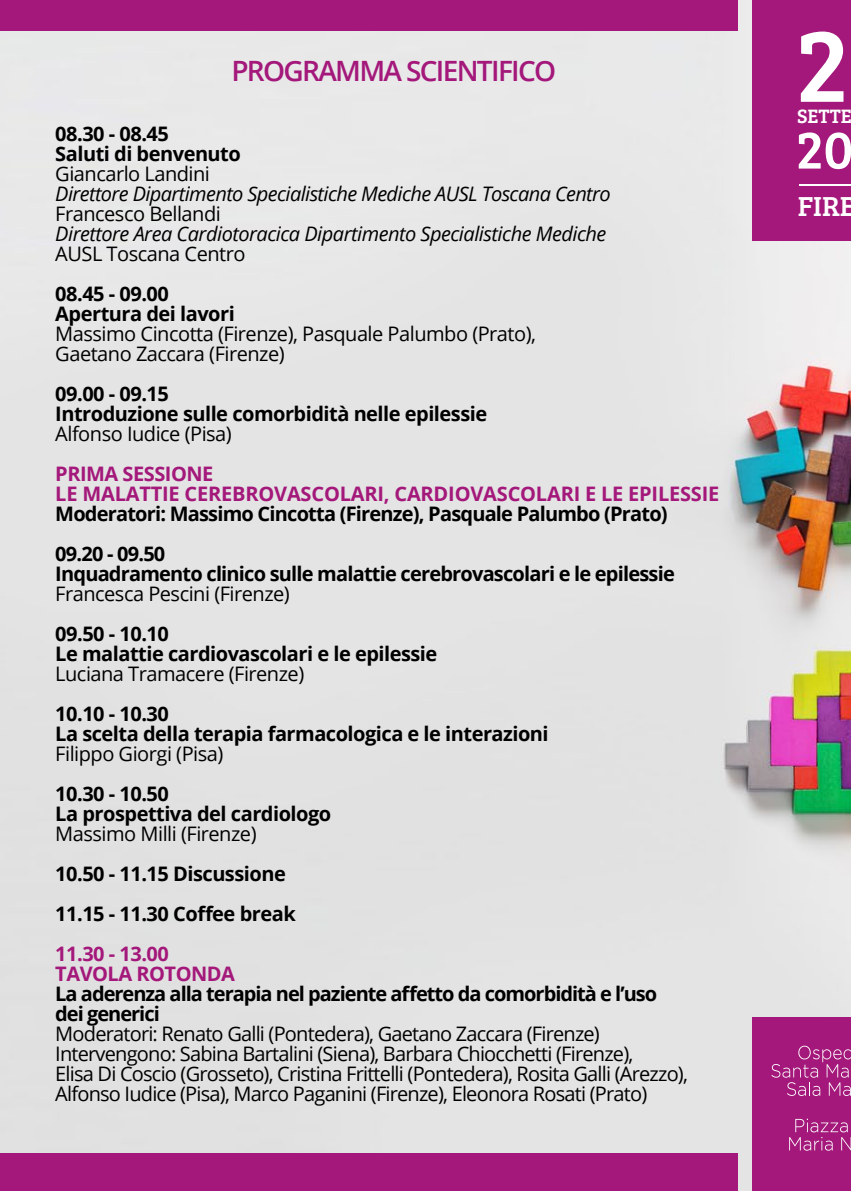
<style>
.page{position:relative;width:851px;height:1191px;background:#fff}
.page>*{position:absolute;margin:0;border:0;box-sizing:border-box;transform-origin:0 0}
.t1{font:107px "Bree Serif";color:#fff}
.t2{font:55px "Bree Serif";color:#fff}
.t3{font:28.4px "Bree Serif";color:#fff}
.t4{font:600 28px "Open Sans";letter-spacing:-.06em;color:#a3187a}
.t5{font:20px/20px "Open Sans";letter-spacing:-.04em;color:#000}
.t6{font:700 20px/20px "Open Sans";letter-spacing:-.025em;color:#000}
.t7{font:italic 20px "Open Sans";letter-spacing:-.025em;color:#000}
.t8{font:700 20px/20px "Open Sans";letter-spacing:-.01em;color:#a3187a}
.t9{font:700 20px/20px "Open Sans";letter-spacing:-.05em;color:#000}
.t10{font:20px "Bree Serif";color:#fff}
</style>
<div class="page">
<div style="left:0;top:0;width:850px;height:1191px;background:#e4e4e4"></div>
<div style="left:752px;top:0;width:98px;height:241px;background:#a3187a"></div>
<div style="left:0;top:0;width:737px;height:30px;background:#a3187a"></div>
<div style="left:0;top:1153px;width:737px;height:38px;background:#a3187a"></div>
<hr style="left:799px;top:184px;width:51px;height:2px;background:#fff">
<div style="left:752px;top:1018px;width:98px;height:173px;background:#a3187a"></div>
<svg style="left:771px;top:1045px;width:79px;height:51px"></svg>
<svg style="left:789px;top:1118px;width:61px;height:32px"></svg>
<h3 class="t4" style="left:231px;top:52px;width:326px">PROGRAMMA SCIENTIFICO</h3>
<p class="t6" style="left:55px;top:123px;width:187px">08.30 - 08.45<br>Saluti di benvenuto</p>
<p class="t5" style="left:55px;top:163px;width:156px">Giancarlo Landini</p>
<p class="t7" style="left:55px;top:180px;width:557px">Direttore Dipartimento Specialistiche Mediche AUSL Toscana Centro</p>
<p class="t5" style="left:55px;top:203px;width:167px">Francesco Bellandi</p>
<p class="t7" style="left:55px;top:220px;width:552px">Direttore Area Cardiotoracica Dipartimento Specialistiche Mediche</p>
<p class="t5" style="left:55px;top:243px;width:192px">AUSL Toscana Centro</p>
<p class="t6" style="left:55px;top:283px;width:181px">08.45 - 09.00<br>Apertura dei lavori</p>
<p class="t5" style="left:55px;top:323px;width:482px">Massimo Cincotta (Firenze), Pasquale Palumbo (Prato),<br>Gaetano Zaccara (Firenze)</p>
<p class="t6" style="left:55px;top:383px;width:433px">09.00 - 09.15<br>Introduzione sulle comorbidità nelle epilessie</p>
<p class="t5" style="left:55px;top:423px;width:178px">Alfonso Iudice (Pisa)</p>
<p class="t8" style="left:55px;top:463px;width:665px">PRIMA SESSIONE<br>LE MALATTIE CEREBROVASCOLARI, CARDIOVASCOLARI E LE EPILESSIE</p>
<p class="t6" style="left:55px;top:493px;width:613px;line-height:40px">Moderatori: Massimo Cincotta (Firenze), Pasquale Palumbo (Prato)<br>09.20 - 09.50</p>
<p class="t6" style="left:55px;top:563px;width:621px">Inquadramento clinico sulle malattie cerebrovascolari e le epilessie</p>
<p class="t5" style="left:55px;top:583px;width:236px">Francesca Pescini (Firenze)</p>
<p class="t6" style="left:55px;top:623px;width:383px">09.50 - 10.10<br>Le malattie cardiovascolari e le epilessie</p>
<p class="t5" style="left:55px;top:663px;width:250px">Luciana Tramacere (Firenze)</p>
<p class="t6" style="left:55px;top:703px;width:495px">10.10 - 10.30<br>La scelta della terapia farmacologica e le interazioni</p>
<p class="t5" style="left:55px;top:743px;width:169px">Filippo Giorgi (Pisa)</p>
<p class="t6" style="left:55px;top:783px;width:277px">10.30 - 10.50<br>La prospettiva del cardiologo</p>
<p class="t5" style="left:55px;top:823px;width:203px">Massimo Milli (Firenze)</p>
<p class="t6" style="left:55px;top:853px;width:242px;line-height:40px">10.50 - 11.15 Discussione<br>11.15 - 11.30 Coffee break</p>
<p class="t8" style="left:55px;top:943px;width:181px">11.30 - 13.00<br>TAVOLA ROTONDA</p>
<p class="t9" style="left:55px;top:983px;width:603px">La aderenza alla terapia nel paziente affetto da comorbidità e l’uso dei generici</p>
<p class="t5" style="left:55px;top:1023px;width:634px">Moderatori: Renato Galli (Pontedera), Gaetano Zaccara (Firenze)<br>Intervengono: Sabina Bartalini (Siena), Barbara Chiocchetti (Firenze),<br>Elisa Di Coscio (Grosseto), Cristina Frittelli (Pontedera), Rosita Galli (Arezzo), Alfonso Iudice (Pisa), Marco Paganini (Firenze), Eleonora Rosati (Prato)</p>
<h1 class="t1" style="left:794px;top:-13px;width:56px">2</h1>
<h2 class="t2" style="left:795px;top:109px;width:59px">20</h2>
<p class="t10" style="left:797px;top:101px;width:56px">SETTE</p>
<h3 class="t3" style="left:797px;top:185px;width:59px">FIRE</h3>
</div>
